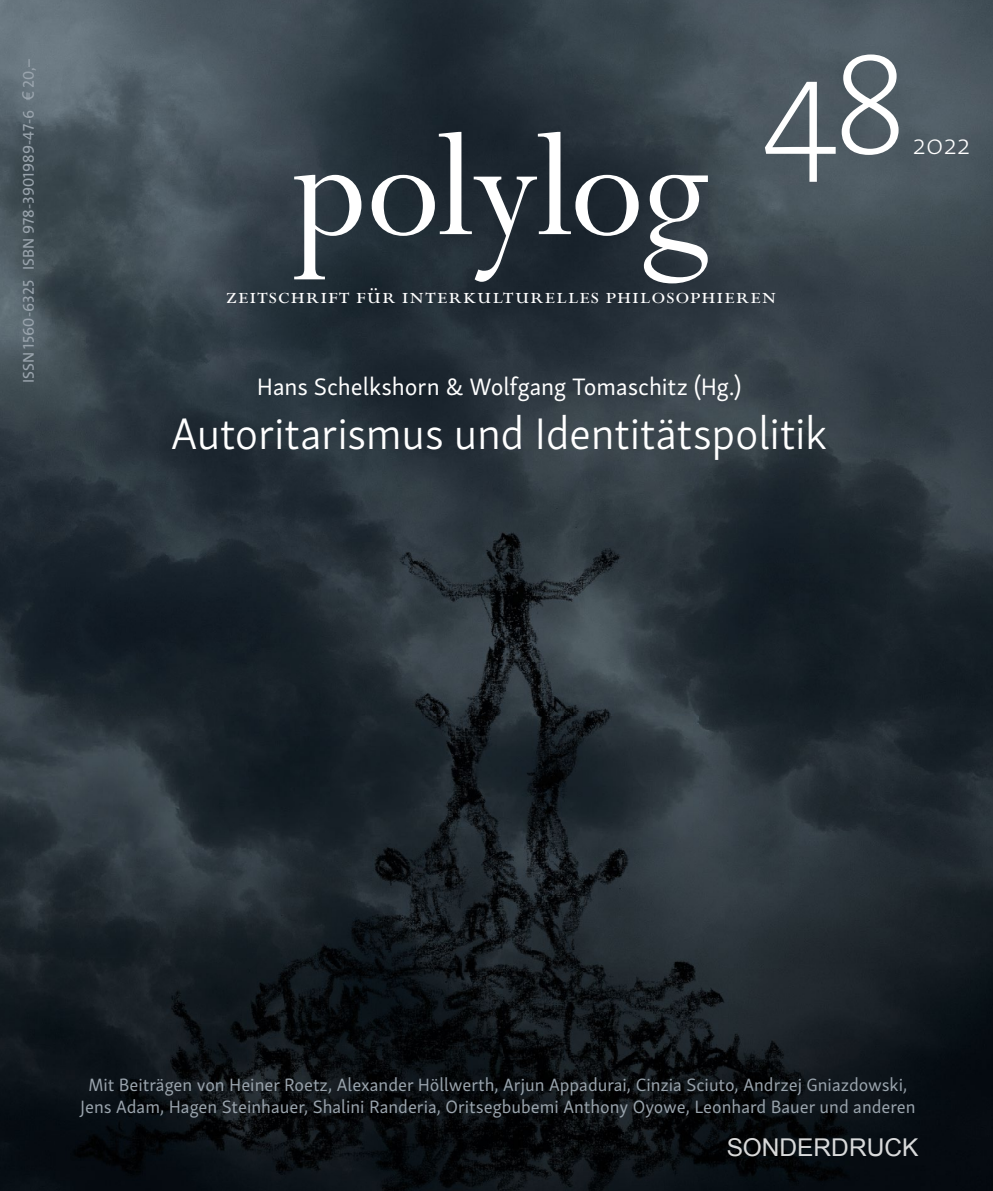
<style>
.page{position:relative;width:993px;height:1191px;background:#fff}
.page>*{position:absolute;margin:0;border:0;box-sizing:border-box;transform-origin:0 0}
.t1{font:162.75px "Perpetua Diakrit";color:#fff}
.t2{font:200 140px "The Sans 2";color:#fff}
.t3{font:300 45.5px "Skolar Sans Latn";letter-spacing:-.01em;color:#fff}
.t4{font:200 28px "The Sans 2";color:#fff}
.t5{font:26.25px "Perpetua Diakrit";letter-spacing:.025em;color:#fff}
.t6{font:24.5px "Skolar Sans";letter-spacing:-.005em;color:#fff}
.t7{font:24.5px "Arial";color:rgb(255 255 255/.85)}
.t8{font:18.38px/22.1px "Skolar Sans";color:#9aa4ad;text-align:center}
.t9{font:15.75px "The Sans 5 Regular Caps";color:#9aa4ad}
.s1{font-family:"Arial"}
</style>
<div class="page">
<img style="left:0;top:0;width:992px;height:1191px">
<p class="t9" style="left:15px;top:383px;width:325px;rotate:-90deg">ISSN 1560-6325 ISBN 978-3901989-47-6 <span class="s1">€</span> 20,–</p>
<p class="t2" style="left:762px;top:-9px;width:147px">48</p>
<p class="t1" style="left:292px;top:96px;width:418px">polylog</p>
<p class="t5" style="left:226px;top:281px;width:551px">zeitschrift für interkulturelles philosophieren</p>
<p class="t4" style="left:912px;top:121px;width:59px">2022</p>
<p class="t6" style="left:257px;top:367px;width:486px">Hans Schelkshorn &amp; Wolfgang Tomaschitz (Hg.)</p>
<p class="t3" style="left:171px;top:400px;width:657px">Autoritarismus und Identitätspolitik</p>
<p class="t8" style="left:80px;top:1072px;width:836px">Mit Beiträgen von Heiner Roetz, Alexander Höllwerth, Arjun Appadurai, Cinzia Sciuto, Andrzej Gniazdowski,<br>Jens Adam, Hagen Steinhauer, Shalini Randeria, Oritsegbubemi Anthony Oyowe, Leonhard Bauer und anderen</p>
<h3 class="t7" style="left:726px;top:1131px;width:193px">SONDERDRUCK</h3>
</div>
